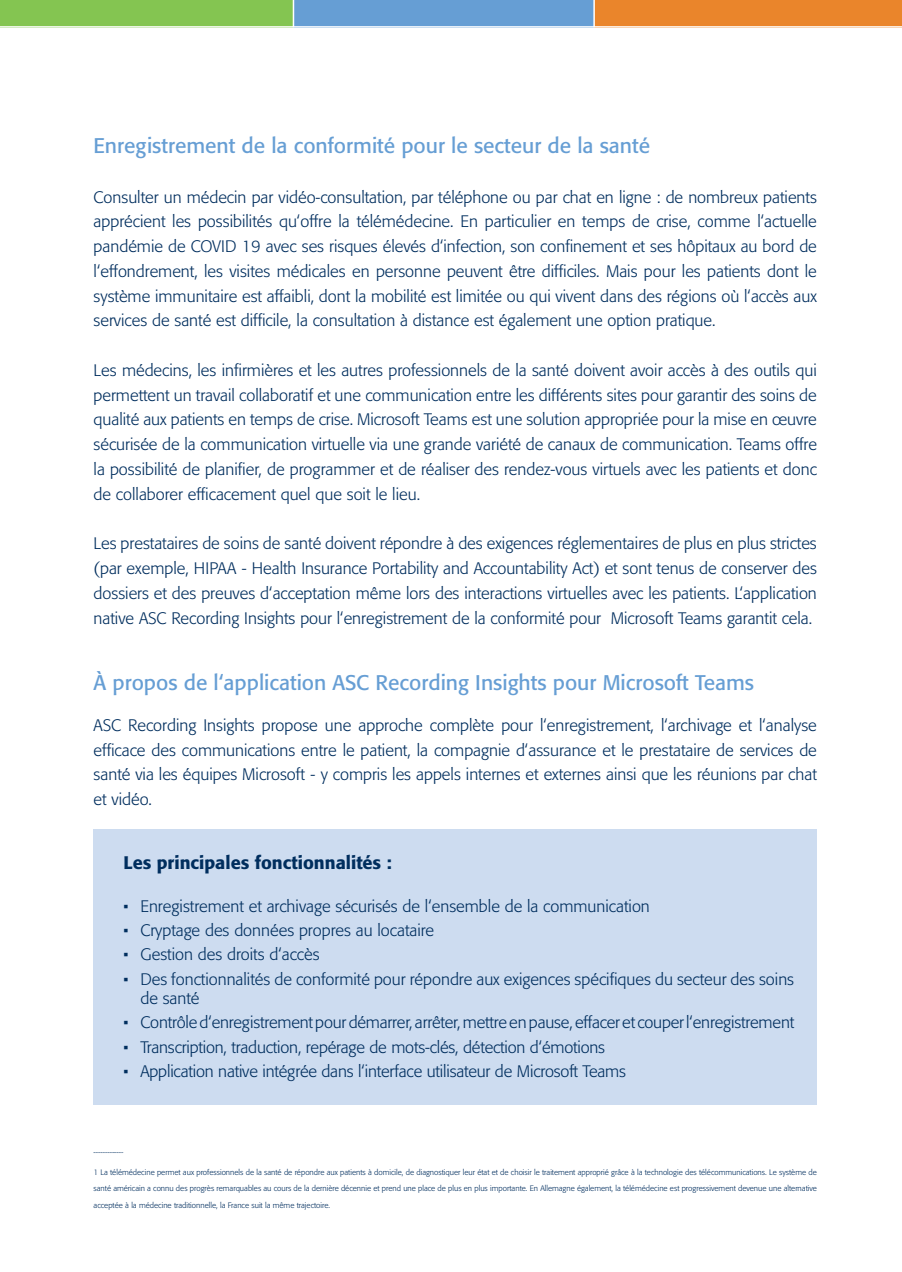
<style>
.page{position:relative;width:902px;height:1272px;background:#fff}
.page>*{position:absolute;margin:0;border:0;box-sizing:border-box;transform-origin:0 0}
.t1{font:21px "Formata Std";color:#669ed4}
.t2{font:500 18px "Formata Std";color:#002e5e}
.t3{font:300 16.5px/24.8px "Formata Std";color:#002e5e;text-align:justify}
.t4{font:300 7.8px/16.2px "Formata Std";color:#002e5e;text-align:justify}
</style>
<div class="page">
<div style="left:94px;top:829px;width:722px;height:275px;background:#cddcf0"></div>
<div style="left:0;top:0;width:293px;height:27px;background:#84c551"></div>
<div style="left:293px;top:0;width:301px;height:27px;background:#669ed4"></div>
<div style="left:594px;top:0;width:307px;height:27px;background:#ea852b"></div>
<svg style="left:293px;top:0;width:1px;height:26px"></svg>
<svg style="left:593px;top:0;width:1px;height:26px"></svg>
<hr style="left:0;top:26px;width:901px;height:2px;background:#fff">
<p class="t1" style="left:94px;top:133px;width:558px">Enregistrement de la conformité pour le secteur de la santé</p>
<p class="t3" style="left:94px;top:184px;width:724px">Consulter un médecin par vidéo-consultation, par téléphone ou par chat en ligne : de nombreux patients apprécient les possibilités qu‘offre la télémédecine. En particulier en temps de crise, comme l‘actuelle pandémie de COVID 19 avec ses risques élevés d‘infection, son confinement et ses hôpitaux au bord de l‘effondrement, les visites médicales en personne peuvent être difficiles. Mais pour les patients dont le système immunitaire est affaibli, dont la mobilité est limitée ou qui vivent dans des régions où l‘accès aux services de santé est difficile, la consultation à distance est également une option pratique.</p>
<p class="t3" style="left:94px;top:358px;width:724px">Les médecins, les infirmières et les autres professionnels de la santé doivent avoir accès à des outils qui permettent un travail collaboratif et une communication entre les différents sites pour garantir des soins de qualité aux patients en temps de crise. Microsoft Teams est une solution appropriée pour la mise en œuvre sécurisée de la communication virtuelle via une grande variété de canaux de communication. Teams offre la possibilité de planifier, de programmer et de réaliser des rendez-vous virtuels avec les patients et donc de collaborer efficacement quel que soit le lieu.</p>
<p class="t3" style="left:94px;top:531px;width:724px">Les prestataires de soins de santé doivent répondre à des exigences réglementaires de plus en plus strictes (par exemple, HIPAA - Health Insurance Portability and Accountability Act) et sont tenus de conserver des dossiers et des preuves d‘acceptation même lors des interactions virtuelles avec les patients. L‘application native ASC Recording Insights pour l‘enregistrement de la conformité pour Microsoft Teams garantit cela.</p>
<p class="t1" style="left:94px;top:669px;width:662px">À propos de l‘application ASC Recording Insights pour Microsoft Teams</p>
<p class="t3" style="left:94px;top:712px;width:724px">ASC Recording Insights propose une approche complète pour l‘enregistrement, l‘archivage et l‘analyse efficace des communications entre le patient, la compagnie d‘assurance et le prestataire de services de santé via les équipes Microsoft - y compris les appels internes et externes ainsi que les réunions par chat et vidéo.</p>
<p class="t2" style="left:123px;top:851px;width:270px">Les principales fonctionnalités :</p>
<p class="t3" style="left:123px;top:894px;width:528px">• Enregistrement et archivage sécurisés de l‘ensemble de la communication</p>
<p class="t3" style="left:123px;top:918px;width:312px">• Cryptage des données propres au locataire</p>
<p class="t3" style="left:123px;top:942px;width:198px">• Gestion des droits d‘accès</p>
<p class="t3" style="left:140px;top:969px;width:655px;line-height:19.8px;text-indent:-17px">• Des fonctionnalités de conformité pour répondre aux exigences spécifiques du secteur des soins de santé</p>
<p class="t3" style="left:123px;top:1010px;width:672px">• Contrôle d‘enregistrement pour démarrer, arrêter, mettre en pause, effacer et couper l‘enregistrement</p>
<p class="t3" style="left:123px;top:1034px;width:483px">• Transcription, traduction, repérage de mots-clés, détection d‘émotions</p>
<p class="t3" style="left:123px;top:1058px;width:504px">• Application native intégrée dans l‘interface utilisateur de Microsoft Teams</p>
<p class="t4" style="left:94px;top:1143px;width:31px">-------------</p>
<p class="t4" style="left:94px;top:1164px;width:724px">1 La télémédecine permet aux professionnels de la santé de répondre aux patients à domicile, de diagnostiquer leur état et de choisir le traitement approprié grâce à la technologie des télécommunications. Le système de santé américain a connu des progrès remarquables au cours de la dernière décennie et prend une place de plus en plus importante. En Allemagne également, la télémédecine est progressivement devenue une alternative acceptée à la médecine traditionnelle, la France suit la même trajectoire.</p>
</div>
